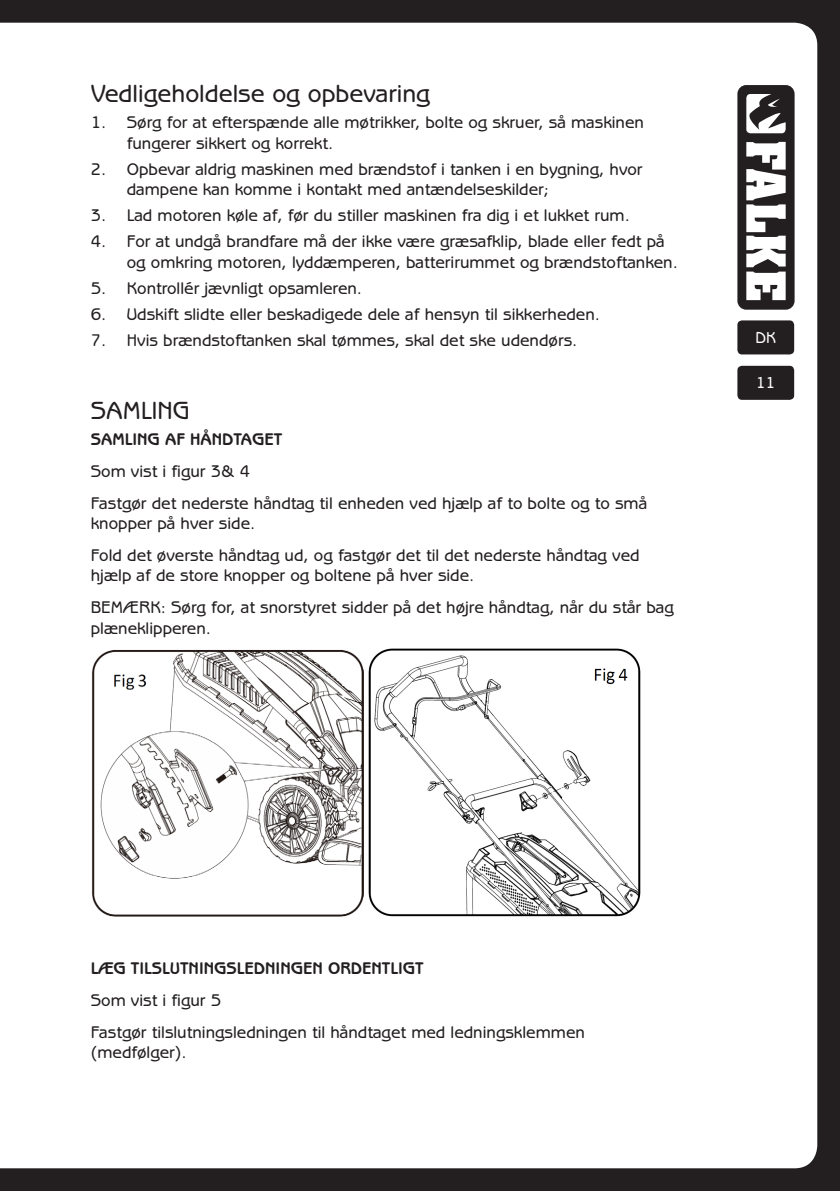
<style>
.page{position:relative;width:840px;height:1191px;background:#fff}
.page>*{position:absolute;margin:0;border:0;box-sizing:border-box;transform-origin:0 0}
.Brød_bold{font:500 25px "Benguiat Gothic LT";color:#231f20}
.Brød{font:500 17px/20.4px "Benguiat Gothic LT";color:#231f20}
.Bold{font:700 17px "Benguiat Gothic LT";color:#231f20}
.t1{font:500 16px "Benguiat Gothic LT";color:#fff}
</style>
<div class="page">
<div style="left:0;top:0;width:839px;height:1191px;background:#231f20"></div>
<div style="left:0;top:23px;width:816px;height:1145px;background:#fff"></div>
<svg style="left:737px;top:85px;width:57px;height:225px"></svg>
<div style="left:737px;top:366px;width:56px;height:34px;background:#231f20;border-radius:5px"></div>
<div style="left:737px;top:320px;width:56px;height:34px;background:#231f20;border-radius:5px"></div>
<img style="left:91px;top:649px;width:272px;height:267px">
<img style="left:368px;top:648px;width:272px;height:268px">
<div style="left:0;top:107px;width:17px;height:674px;background:#fff"></div>
<p class="Brød_bold" style="left:91px;top:79px;width:341px">Vedligeholdelse og opbevaring</p>
<p class="Brød" style="left:127px;top:112px;width:518px;text-indent:-36px">1. Sørg for at efterspænde alle møtrikker, bolte og skruer, så maskinen fungerer sikkert og korrekt.</p>
<p class="Brød" style="left:127px;top:159px;width:517px;text-indent:-36px">2. Opbevar aldrig maskinen med brændstof i tanken i en bygning, hvor dampene kan komme i kontakt med antændelseskilder;</p>
<p class="Brød" style="left:91px;top:205px;width:540px">3. Lad motoren køle af, før du stiller maskinen fra dig i et lukket rum.</p>
<p class="Brød" style="left:127px;top:231px;width:552px;text-indent:-36px">4. For at undgå brandfare må der ikke være græsafklip, blade eller fedt på og omkring motoren, lyddæmperen, batterirummet og brændstoftanken.</p>
<p class="Brød" style="left:91px;top:278px;width:273px">5. Kontrollér jævnligt opsamleren.</p>
<p class="Brød" style="left:91px;top:304px;width:510px">6. Udskift slidte eller beskadigede dele af hensyn til sikkerheden.</p>
<p class="Brød" style="left:91px;top:330px;width:488px">7. Hvis brændstoftanken skal tømmes, skal det ske udendørs.</p>
<p class="Brød_bold" style="left:91px;top:396px;width:100px">SAMLING</p>
<p class="Bold" style="left:91px;top:429px;width:193px">SAMLING AF HÅNDTAGET</p>
<p class="Brød" style="left:91px;top:461px;width:161px">Som vist i figur 3&amp; 4</p>
<p class="Brød" style="left:91px;top:493px;width:557px">Fastgør det nederste håndtag til enheden ved hjælp af to bolte og to små knopper på hver side.</p>
<p class="Brød" style="left:91px;top:545px;width:550px">Fold det øverste håndtag ud, og fastgør det til det nederste håndtag ved hjælp af de store knopper og boltene på hver side.</p>
<p class="Brød" style="left:91px;top:597px;width:584px">BEMÆRK: Sørg for, at snorstyret sidder på det højre håndtag, når du står bag plæneklipperen.</p>
<p class="t1" style="left:755px;top:329px;width:22px">DK</p>
<p class="t1" style="left:755px;top:373px;width:21px">11</p>
<p class="Bold" style="left:91px;top:958px;width:334px">LÆG TILSLUTNINGSLEDNINGEN ORDENTLIGT</p>
<p class="Brød" style="left:91px;top:990px;width:132px">Som vist i figur 5</p>
<p class="Brød" style="left:91px;top:1022px;width:495px">Fastgør tilslutningsledningen til håndtaget med ledningsklemmen (medfølger).</p>
</div>
